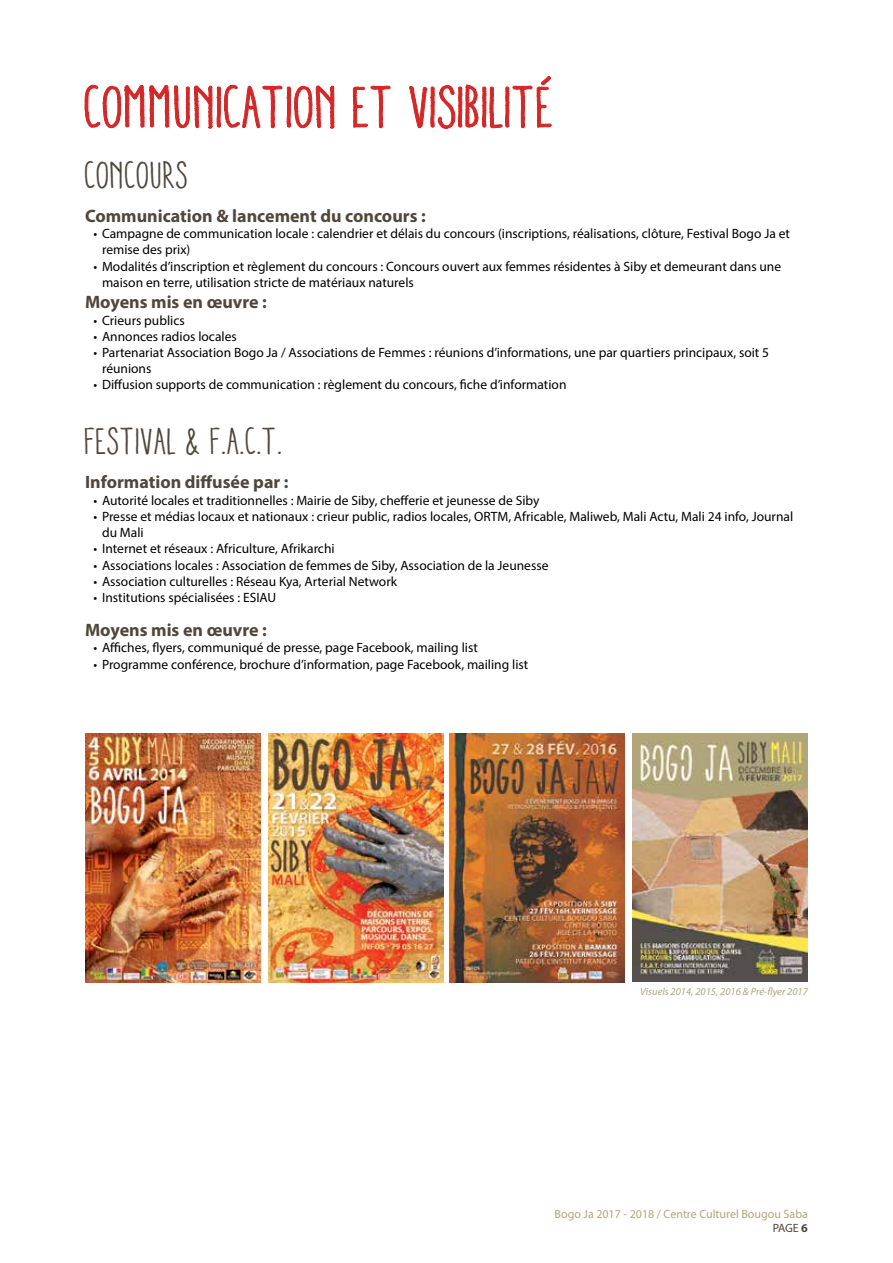
<style>
.page{position:relative;width:893px;height:1263px;background:#fff}
.page>*{position:absolute;margin:0;border:0;box-sizing:border-box;transform-origin:0 0}
.t1{font:condensed 58.5px "Aracne";color:#d32827}
.t2{font:condensed 37.5px "Aracne";color:#51463b}
.t3{font:700 18px "Myriad Pro";color:#51463b}
.t4{font:13.5px/16.2px "Myriad Pro";color:#000}
.t5{font:12px/14.4px "Myriad Pro";color:#b2a67b;text-align:right}
.t6{font:italic 10.5px "Myriad Pro";color:#b2a67b}
.s1{color:#51463b}
.s2{font-weight:700;color:#51463b}
</style>
<div class="page">
<img style="left:85px;top:734px;width:175px;height:248px">
<img style="left:268px;top:734px;width:175px;height:248px">
<img style="left:450px;top:734px;width:175px;height:248px">
<img style="left:633px;top:734px;width:175px;height:248px">
<svg style="left:84px;top:85px;width:251px;height:44px"></svg>
<svg style="left:352px;top:85px;width:39px;height:44px"></svg>
<svg style="left:409px;top:76px;width:143px;height:53px"></svg>
<h1 class="t1" style="left:85px;top:73px;width:471px">COMMUNICATION ET VISIBILITÉ</h1>
<h2 class="t2" style="left:85px;top:153px;width:105px">CONCOURS</h2>
<h3 class="t3" style="left:85px;top:204px;width:342px">Communication &amp; lancement du concours :</h3>
<p class="t4" style="left:102px;top:225px;width:689px;text-indent:-9px">• Campagne de communication locale : calendrier et délais du concours (inscriptions, réalisations, clôture, Festival Bogo Ja et remise des prix)</p>
<p class="t4" style="left:102px;top:258px;width:681px;text-indent:-9px">• Modalités d’inscription et règlement du concours : Concours ouvert aux femmes résidentes à Siby et demeurant dans une maison en terre, utilisation stricte de matériaux naturels</p>
<h3 class="t3" style="left:85px;top:291px;width:183px">Moyens mis en œuvre :</h3>
<p class="t4" style="left:94px;top:312px;width:93px">• Crieurs publics</p>
<p class="t4" style="left:94px;top:328px;width:145px">• Annonces radios locales</p>
<p class="t4" style="left:102px;top:344px;width:669px;text-indent:-9px">• Partenariat Association Bogo Ja / Associations de Femmes : réunions d’informations, une par quartiers principaux, soit 5 réunions</p>
<p class="t4" style="left:94px;top:377px;width:474px">• Diffusion supports de communication : règlement du concours, fiche d’information</p>
<h2 class="t2" style="left:85px;top:419px;width:200px">FESTIVAL &amp; F.A.C.T.</h2>
<h3 class="t3" style="left:85px;top:471px;width:205px">Information diffusée par :</h3>
<p class="t4" style="left:94px;top:492px;width:447px">• Autorité locales et traditionnelles : Mairie de Siby, chefferie et jeunesse de Siby</p>
<p class="t4" style="left:94px;top:508px;width:390px">• Presse et médias locaux et nationaux : crieur public, radios locales, ORTM</p>
<p class="t4" style="left:508px;top:508px;width:286px">, Africable, Maliweb, Mali Actu, Mali 24 info, Journal</p>
<p class="t4" style="left:102px;top:524px;width:43px">du Mali</p>
<p class="t4" style="left:94px;top:540px;width:243px">• I nternet et réseaux : Africulture, Afrikarchi</p>
<p class="t4" style="left:94px;top:557px;width:456px">• Associations locales : Association de femmes de Siby, Association de la Jeunesse</p>
<p class="t4" style="left:94px;top:573px;width:305px">• Association culturelles : Réseau Kya, Arterial Network</p>
<p class="t4" style="left:94px;top:589px;width:182px">• I nstitutions spécialisées : ESIAU</p>
<h3 class="t3" style="left:85px;top:618px;width:183px">Moyens mis en œuvre :</h3>
<p class="t4" style="left:94px;top:640px;width:386px">• Affiches, flyers, communiqué de presse, page Facebook, mailing list</p>
<p class="t4" style="left:94px;top:656px;width:436px">• Programme conférence, brochure d’information, page Facebook, mailing list</p>
<p class="t6" style="left:640px;top:984px;width:169px">Visuels 2014, 2015, 2016 &amp; Pré-flyer 2017</p>
<p class="t5" style="left:555px;top:1206px;width:255px">Bogo Ja 2017 - 2018 / Centre Culturel Bougou Saba<br><span class="s1">PAGE</span> <span class="s2">6</span></p>
</div>
